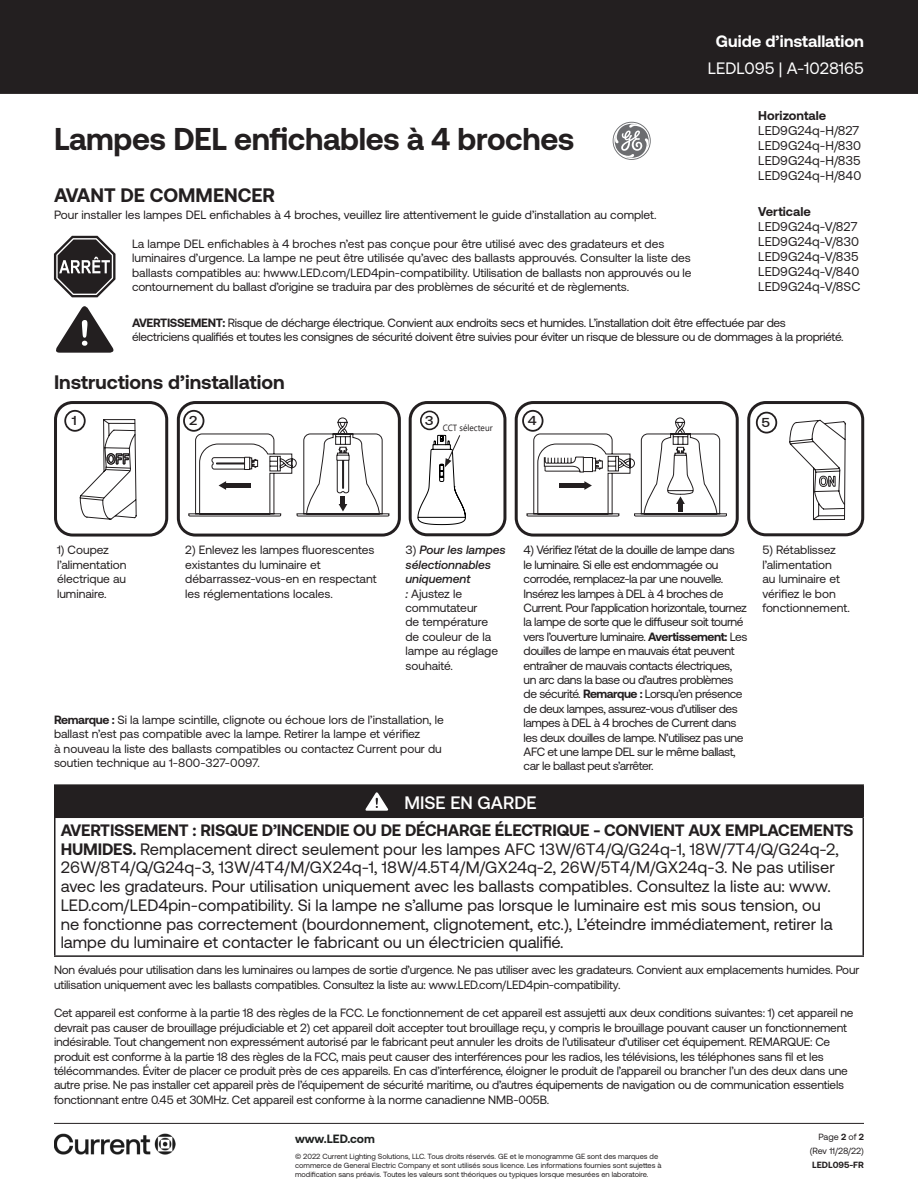
<style>
.page{position:relative;width:918px;height:1188px;background:#fff}
.page>*{position:absolute;margin:0;border:0;box-sizing:border-box;transform-origin:0 0}
.t1{font:700 31.5px "Aeonik";letter-spacing:-.01em;color:#231f20}
.t2{font:700 19.5px "Aeonik";color:#231f20}
.t3{font:500 18px "Aeonik";color:#fff}
.t4{font:16.5px/18.8px "Aeonik";color:#231f20}
.t5{font:700 16.5px "Aeonik";color:#fff}
.t6{font:16.5px "Aeonik";color:#fff}
.t7{font:500 12.9px "Aeonik";color:#231f20;scale:1.12 1}
.t8{font:12.75px/15px "Aeonik";color:#231f20}
.t9{font:700 12.75px "Aeonik";color:#231f20}
.Body_copy_10_12{font:12px/14.4px "Aeonik";letter-spacing:-.015em;color:#231f20}
.Body_copy_10_12-2{font:12px/14.4px "Aeonik";letter-spacing:-.035em;color:#231f20}
.web_address{font:700 12px "Aeonik";letter-spacing:-.005em;color:#1e2120}
.boilerplate{font:9px "Aeonik";letter-spacing:-.005em;color:#231f20}
.t10{font:9px "Segoe UI";color:#231f20;scale:.93 1}
.boilerplate-2{font:700 9px "Aeonik";color:#231f20}
.web_address-2{font:7.5px/9px "Aeonik";color:#231f20}
.s1{font-weight:700}
.s2{font-weight:500;font-style:italic}
</style>
<div class="page">
<div style="left:0;top:0;width:918px;height:94px;background:#231f20"></div>
<div style="left:55px;top:785px;width:808px;height:33px;background:#231f20"></div>
<hr style="left:54px;top:784px;width:810px;height:2px;background:#231f20">
<hr style="left:54px;top:786px;width:2px;height:32px;background:#231f20">
<hr style="left:862px;top:786px;width:2px;height:32px;background:#231f20">
<hr style="left:54px;top:818px;width:2px;height:137px;background:#231f20">
<hr style="left:862px;top:818px;width:2px;height:137px;background:#231f20">
<hr style="left:54px;top:955px;width:810px;height:2px;background:#231f20">
<svg style="left:365px;top:792px;width:24px;height:19px"></svg>
<svg style="left:53px;top:235px;width:63px;height:118px"></svg>
<svg style="left:613px;top:122px;width:38px;height:38px"></svg>
<hr style="left:54px;top:1123px;width:810px;height:1px;background:#231f20">
<img style="left:54px;top:1133px;width:122px;height:22px">
<div style="left:54px;top:401px;width:114px;height:136px;border:3px solid #231f20;border-radius:17px"></div>
<div style="left:64px;top:410px;width:22px;height:22px;border:2px solid #231f20;border-radius:50%"></div>
<div style="left:522px;top:410px;width:22px;height:22px;border:2px solid #231f20;border-radius:50%"></div>
<div style="left:183px;top:410px;width:21px;height:22px;border:2px solid #231f20;border-radius:50%"></div>
<svg style="left:80px;top:419px;width:57px;height:101px"></svg>
<div style="left:747px;top:401px;width:117px;height:135px;border:3px solid #231f20;border-radius:17px"></div>
<div style="left:756px;top:412px;width:21px;height:22px;border:2px solid #231f20;border-radius:50%"></div>
<svg style="left:789px;top:419px;width:57px;height:101px"></svg>
<svg style="left:188px;top:417px;width:202px;height:100px"></svg>
<div style="left:177px;top:401px;width:224px;height:136px;border:3px solid #231f20;border-radius:17px"></div>
<svg style="left:526px;top:417px;width:201px;height:100px"></svg>
<div style="left:515px;top:401px;width:224px;height:136px;border:3px solid #231f20;border-radius:17px"></div>
<div style="left:409px;top:401px;width:97px;height:135px;border:3px solid #231f20;border-radius:17px"></div>
<div style="left:420px;top:411px;width:19px;height:19px;border:2px solid #231f20;border-radius:50%"></div>
<svg style="left:417px;top:434px;width:49px;height:91px"></svg>
<p class="t5" style="left:716px;top:31px;width:150px">Guide d’installation</p>
<p class="t6" style="left:708px;top:59px;width:158px">LEDL095 | A-1028165</p>
<p class="t8" style="left:758px;top:108px;width:103px"><span class="s1">Horizontale<br></span>LED9G24q-H/827</p>
<p class="t8" style="left:758px;top:138px;width:104px">LED9G24q-H/830</p>
<p class="t8" style="left:758px;top:153px;width:104px">LED9G24q-H/835</p>
<p class="t8" style="left:758px;top:168px;width:104px">LED9G24q-H/840</p>
<p class="t9" style="left:758px;top:204px;width:54px">Verticale</p>
<p class="t8" style="left:758px;top:219px;width:101px">LED9G24q-V/827</p>
<p class="t8" style="left:758px;top:234px;width:102px">LED9G24q-V/830</p>
<p class="t8" style="left:758px;top:249px;width:102px">LED9G24q-V/835</p>
<p class="t8" style="left:758px;top:264px;width:103px">LED9G24q-V/840</p>
<p class="t8" style="left:758px;top:279px;width:104px">LED9G24q-V/8SC</p>
<p class="t1" style="left:54px;top:120px;width:522px">Lampes DEL enfichables à 4 broches</p>
<p class="t2" style="left:54px;top:184px;width:223px">AVANT DE COMMENCER</p>
<p class="Body_copy_10_12" style="left:54px;top:208px;width:604px">Pour installer les lampes DEL enfichables à 4 broches, veuillez lire attentivement le guide d’installation au complet.</p>
<p class="Body_copy_10_12" style="left:132px;top:237px;width:561px">La lampe DEL enfichables à 4 broches n’est pas conçue pour être utilisé avec des gradateurs et des luminaires d’urgence. La lampe ne peut être utilisée qu’avec des ballasts approuvés. Consulter la liste des ballasts compatibles au: hwww.LED.com/LED4pin-compatibility. Utilisation de ballasts non approuvés ou le contournement du ballast d’origine se traduira par des problèmes de sécurité et de règlements.</p>
<p class="Body_copy_10_12" style="left:132px;top:316px;width:713px"><span class="s1">AVERTISSEMENT:</span> Risque de décharge électrique. Convient aux endroits secs et humides. L’installation doit être effectuée par des électriciens qualifiés et toutes les consignes de sécurité doivent être suivies pour éviter un risque de blessure ou de dommages à la propriété.</p>
<p class="t2" style="left:54px;top:371px;width:232px">Instructions d’installation</p>
<p class="t7" style="left:72px;top:413px;width:6px">1</p>
<p class="t7" style="left:189px;top:413px;width:9px">2</p>
<p class="t7" style="left:528px;top:413px;width:10px">4</p>
<p class="t7" style="left:762px;top:415px;width:9px">5</p>
<p class="t10" style="left:443px;top:419px;width:55px">CCT sélecteur</p>
<p class="t7" style="left:425px;top:414px;width:9px">3</p>
<p class="Body_copy_10_12" style="left:57px;top:543px;width:71px">1) Coupez l’alimentation électrique au luminaire.</p>
<p class="Body_copy_10_12-2" style="left:524px;top:543px;width:225px">4) Vérifiez l’état de la douille de lampe dans<br>le luminaire. Si elle est endommagée ou corrodée, remplacez-la par une nouvelle.<br>Insérez les lampes à DEL à 4 broches de Current. Pour l’application horizontale, tournez la lampe de sorte que le diffuseur soit tourné vers l’ouverture luminaire. <span class="s1">Avertissement:</span> Les douilles de lampe en mauvais état peuvent entraîner de mauvais contacts électriques, un arc dans la base ou d’autres problèmes de sécurité. <span class="s1">Remarque :</span> Lorsqu’en présence de deux lampes, assurez-vous d’utiliser des lampes à DEL à 4 broches de Current dans les deux douilles de lampe. N’utilisez pas une AFC et une lampe DEL sur le même ballast, car le ballast peut s’arrêter.</p>
<p class="Body_copy_10_12" style="left:185px;top:543px;width:193px">2) Enlevez les lampes fluorescentes existantes du luminaire et débarrassez-vous-en en respectant les réglementations locales.</p>
<p class="Body_copy_10_12" style="left:763px;top:543px;width:89px">5) Rétablissez l’alimentation<br>au luminaire et vérifiez le bon fonctionnement.</p>
<p class="Body_copy_10_12" style="left:406px;top:543px;width:102px">3) <span class="s2">Pour les lampes sélectionnables uniquement<br>:</span> Ajustez le commutateur<br>de température<br>de couleur de la lampe au réglage souhaité.</p>
<p class="Body_copy_10_12" style="left:54px;top:713px;width:391px"><span class="s1">Remarque :</span> Si la lampe scintille, clignote ou échoue lors de l’installation, le ballast n’est pas compatible avec la lampe. Retirer la lampe et vérifiez</p>
<p class="Body_copy_10_12" style="left:54px;top:741px;width:389px">à nouveau la liste des ballasts compatibles ou contactez Current pour du soutien technique au 1-800-327-0097.</p>
<p class="t3" style="left:405px;top:792px;width:134px">MISE EN GARDE</p>
<p class="t4" style="left:61px;top:821px;width:794px"><span class="s1">AVERTISSEMENT : RISQUE D’INCENDIE OU DE DÉCHARGE ÉLECTRIQUE - CONVIENT AUX EMPLACEMENTS HUMIDES.</span> Remplacement direct seulement pour les lampes AFC 13W/6T4/Q/G24q-1, 18W/7T4/Q/G24q-2, 26W/8T4/Q/G24q-3, 13W/4T4/M/GX24q-1, 18W/4.5T4/M/GX24q-2, 26W/5T4/M/GX24q-3. Ne pas utiliser avec les gradateurs. Pour utilisation uniquement avec les ballasts compatibles. Consultez la liste au: www.<br>LED.com/LED4pin-compatibility. Si la lampe ne s’allume pas lorsque le luminaire est mis sous tension, ou<br>ne fonctionne pas correctement (bourdonnement, clignotement, etc.), L’éteindre immédiatement, retirer la lampe du luminaire et contacter le fabricant ou un électricien qualifié.</p>
<p class="Body_copy_10_12" style="left:54px;top:963px;width:807px">Non évalués pour utilisation dans les luminaires ou lampes de sortie d’urgence. Ne pas utiliser avec les gradateurs. Convient aux emplacements humides. Pour utilisation uniquement avec les ballasts compatibles. Consultez la liste au: www.LED.com/LED4pin-compatibility.</p>
<p class="Body_copy_10_12" style="left:54px;top:1006px;width:801px">Cet appareil est conforme à la partie 18 des règles de la FCC. Le fonctionnement de cet appareil est assujetti aux deux conditions suivantes: 1) cet appareil ne devrait pas causer de brouillage préjudiciable et 2) cet appareil doit accepter tout brouillage reçu, y compris le brouillage pouvant causer un fonctionnement indésirable. Tout changement non expressément autorisé par le fabricant peut annuler les droits de l’utilisateur d’utiliser cet équipement. REMARQUE: Ce produit est conforme à la partie 18 des règles de la FCC, mais peut causer des interférences pour les radios, les télévisions, les téléphones sans fil et les télécommandes. Éviter de placer ce produit près de ces appareils. En cas d’interférence, éloigner le produit de l’appareil ou brancher l’un des deux dans une autre prise. Ne pas installer cet appareil près de l’équipement de sécurité maritime, ou d’autres équipements de navigation ou de communication essentiels fonctionnant entre 0.45 et 30MHz. Cet appareil est conforme à la norme canadienne NMB-005B.</p>
<p class="web_address" style="left:295px;top:1132px;width:81px">www.LED.com</p>
<p class="web_address-2" style="left:295px;top:1151px;width:368px">© 2022 Current Lighting Solutions, LLC. Tous droits réservés. GE et le monogramme GE sont des marques de commerce de General Electric Company et sont utilisés sous licence. Les informations fournies sont sujettes à modification sans préavis. Toutes les valeurs sont théoriques ou typiques lorsque mesurées en laboratoire.</p>
<p class="boilerplate" style="left:819px;top:1132px;width:47px">Page <span class="s1">2</span> of <span class="s1">2</span></p>
<p class="boilerplate" style="left:810px;top:1146px;width:56px">(Rev 11/28/22)</p>
<p class="boilerplate-2" style="left:812px;top:1160px;width:53px">LEDL095-FR</p>
</div>
